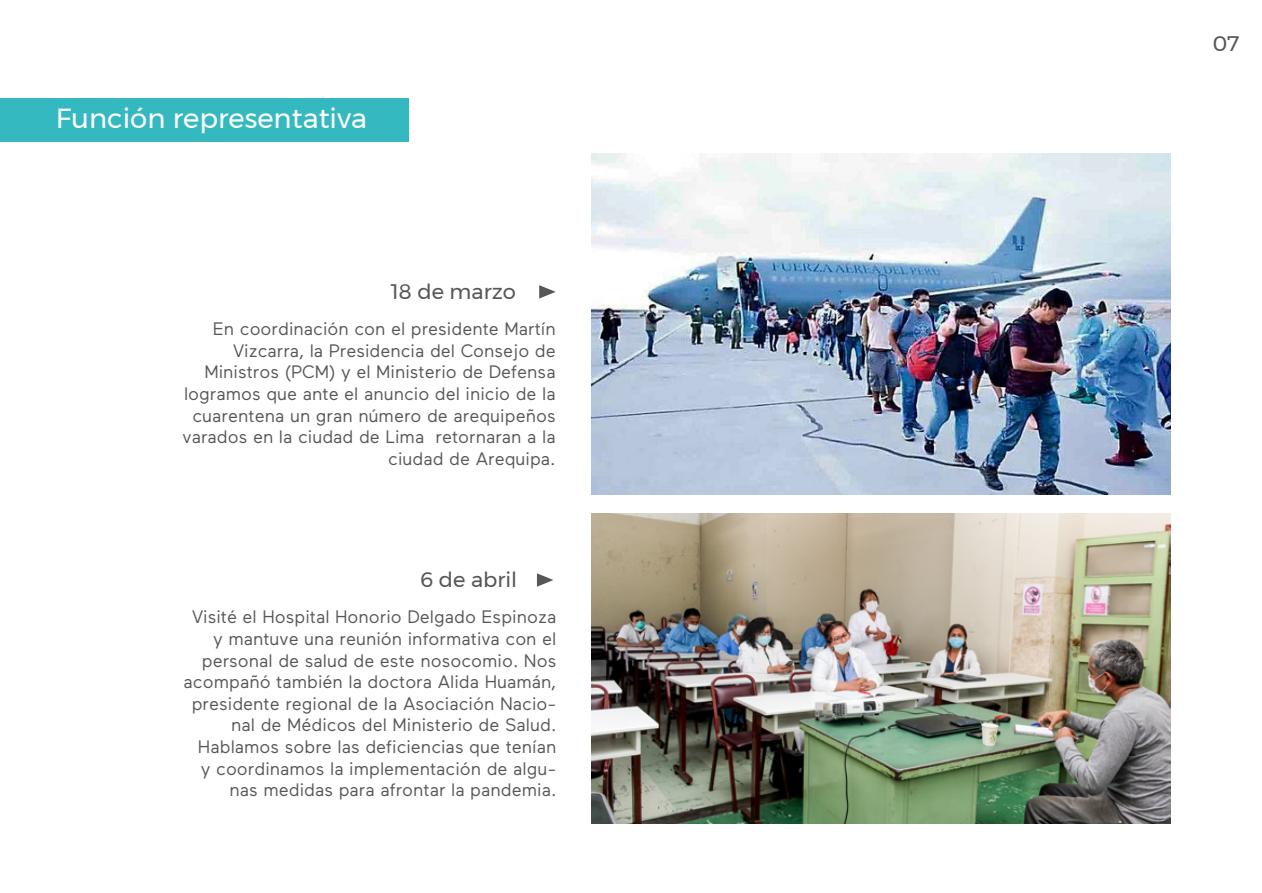
<style>
.page{position:relative;width:1262px;height:893px;background:#fff}
.page>*{position:absolute;margin:0;border:0;box-sizing:border-box;transform-origin:0 0}
.t1{font:27.45px "Montserrat";color:#fff}
.t2{font:21px "Montserrat";color:#575756}
.t3{font:18px/21.6px "Maax";color:#575756;text-align:right}
</style>
<div class="page">
<div style="left:0;top:98px;width:408px;height:44px;background:#34b9c0"></div>
<svg style="left:537px;top:573px;width:16px;height:13px"></svg>
<img style="left:591px;top:514px;width:579px;height:309px">
<img style="left:592px;top:154px;width:578px;height:340px">
<svg style="left:539px;top:285px;width:16px;height:13px"></svg>
<h1 class="t1" style="left:56px;top:98px;width:313px">Función representativa</h1>
<p class="t2" style="left:391px;top:275px;width:127px">18 de marzo</p>
<p class="t3" style="left:183px;top:318px;width:374px">En coordinación con el presidente Martín Vizcarra, la Presidencia del Consejo de Ministros (PCM) y el Ministerio de Defensa logramos que ante el anuncio del inicio de la cuarentena un gran número de arequipeños varados en la ciudad de Lima retornaran a la ciudad de Arequipa.</p>
<p class="t2" style="left:420px;top:563px;width:99px">6 de abril</p>
<p class="t3" style="left:184px;top:606px;width:374px">Visité el Hospital Honorio Delgado Espinoza y mantuve una reunión informativa con el personal de salud de este nosocomio. Nos acompañó también la doctora Alida Huamán, presidente regional de la Asociación Nacio&shy;nal de Médicos del Ministerio de Salud.<br>Hablamos sobre las deficiencias que tenían<br>y coordinamos la implementación de algu&shy;nas medidas para afrontar la pandemia.</p>
<p class="t2" style="left:1212px;top:28px;width:28px">07</p>
</div>
